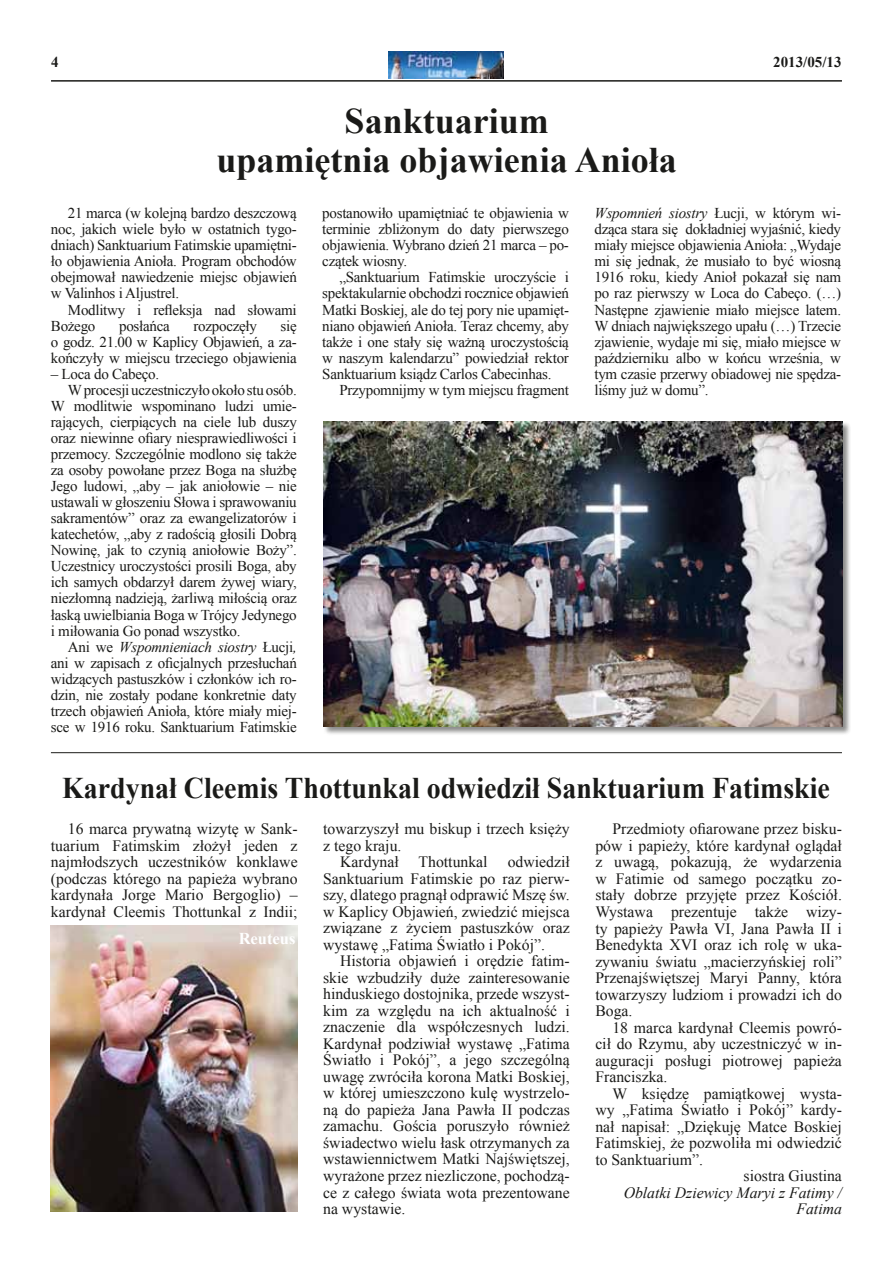
<style>
.page{position:relative;width:893px;height:1263px;background:#fff}
.page>*{position:absolute;margin:0;border:0;box-sizing:border-box;transform-origin:0 0}
.t1{font:700 36px/39px "Times New Roman";color:#1a1a18;text-align:center}
.t2{font:700 30px "Times New Roman";color:#1a1a18;scale:.93 1}
.t3{font:700 16.5px "Times New Roman";color:#fff}
.t4{font:15.75px/16.5px "Times New Roman";color:#1a1a18;text-align:justify}
.t5{font:italic 15.75px/16.5px "Times New Roman";color:#1a1a18;text-align:right}
.t6{font:15px/16px "Times New Roman";letter-spacing:-.015em;color:#1a1a18;text-align:justify}
.t7{font:italic 15px "Times New Roman";letter-spacing:-.015em;color:#1a1a18}
.t8{font:700 15px "Times New Roman";color:#1a1a18}
.s1{font-style:italic}
.s2{font-style:normal}
</style>
<div class="page">
<img style="left:389px;top:51px;width:115px;height:28px">
<hr style="left:51px;top:80px;width:791px;height:2px;background:#1a1a18">
<div style="left:323px;top:421px;width:528px;height:314px;background:#1a1a18;opacity:.5"></div>
<img style="left:323px;top:421px;width:519px;height:306px">
<img style="left:50px;top:925px;width:248px;height:287px">
<hr style="left:51px;top:752px;width:791px;height:1px;background:#1a1a18">
<p class="t8" style="left:51px;top:51px;width:9px">4</p>
<p class="t8" style="left:773px;top:51px;width:70px">2013/05/13</p>
<h1 class="t1" style="left:217px;top:101px;width:462px">Sanktuarium<br>upamiętnia objawienia Anioła</h1>
<p class="t6" style="left:51px;top:205px;width:247px;text-indent:17px">21 marca (w kolejną bardzo deszczową noc, jakich wiele było w ostatnich tygo&shy;dniach) Sanktuarium Fatimskie upamiętni&shy;ło objawienia Anioła. Program obchodów obejmował nawiedzenie miejsc objawień w Valinhos i Aljustrel.</p>
<p class="t6" style="left:51px;top:301px;width:247px;text-indent:17px">Modlitwy i refleksja nad słowami<br>Bożego</p>
<p class="t6" style="left:322px;top:205px;width:248px">postanowiło upamiętniać te objawienia w terminie zbliżonym do daty pierwszego objawienia. Wybrano dzień 21 marca – po&shy;czątek wiosny.</p>
<p class="t6" style="left:322px;top:269px;width:248px;text-indent:17px">„Sanktuarium Fatimskie uroczyście i spektakularnie obchodzi rocznice objawień Matki Boskiej, ale do tej pory nie upamięt&shy;niano objawień Anioła. Teraz chcemy, aby także i one stały się ważną uroczystością w naszym kalendarzu” powiedział rektor Sanktuarium ksiądz Carlos Cabecinhas.</p>
<p class="t6" style="left:339px;top:381px;width:231px">Przypomnijmy w tym miejscu fragment</p>
<p class="t6" style="left:594px;top:205px;width:248px"><span class="s1">Wspomnień siostry</span> Łucji, w którym wi&shy;dząca stara się dokładniej wyjaśnić, kiedy miały miejsce objawienia Anioła: „Wydaje mi się jednak, że musiało to być wiosną 1916 roku, kiedy Anioł pokazał się nam po raz pierwszy w Loca do Cabeço. (…)<br>Następne zjawienie miało miejsce latem.<br>W dniach największego upału (…) Trzecie zjawienie, wydaje mi się, miało miejsce w październiku albo w końcu września, w tym czasie przerwy obiadowej nie spędza&shy;liśmy już w domu”.</p>
<p class="t6" style="left:51px;top:317px;width:247px;text-indent:230px">się o godz. 21.00 w Kaplicy Objawień, a za&shy;kończyły w miejscu trzeciego objawienia</p>
<p class="t6" style="left:51px;top:365px;width:110px">– Loca do Cabeço.</p>
<p class="t6" style="left:68px;top:381px;width:230px">W procesji uczestniczyło około stu osób.</p>
<p class="t6" style="left:51px;top:398px;width:247px">W modlitwie wspominano ludzi umie-</p>
<p class="t6" style="left:51px;top:414px;width:247px">rających, cierpiących na ciele lub duszy</p>
<p class="t6" style="left:51px;top:430px;width:247px">oraz niewinne ofiary niesprawiedliwości i</p>
<p class="t6" style="left:51px;top:446px;width:247px">przemocy. Szczególnie modlono się także</p>
<p class="t6" style="left:51px;top:462px;width:247px">za osoby powołane przez Boga na służbę</p>
<p class="t6" style="left:51px;top:478px;width:247px">Jego ludowi, „aby – jak aniołowie – nie</p>
<p class="t6" style="left:51px;top:494px;width:247px">ustawali w głoszeniu Słowa i sprawowaniu</p>
<p class="t6" style="left:51px;top:510px;width:247px">sakramentów” oraz za ewangelizatorów i</p>
<p class="t6" style="left:51px;top:526px;width:247px">katechetów, „aby z radością głosili Dobrą</p>
<p class="t6" style="left:51px;top:542px;width:247px">Nowinę, jak to czynią aniołowie Boży”.</p>
<p class="t6" style="left:51px;top:558px;width:247px">Uczestnicy uroczystości prosili Boga, aby</p>
<p class="t6" style="left:51px;top:574px;width:247px">ich samych obdarzył darem żywej wiary,</p>
<p class="t6" style="left:51px;top:590px;width:247px">niezłomną nadzieją, żarliwą miłością oraz</p>
<p class="t6" style="left:51px;top:606px;width:247px">łaską uwielbiania Boga w Trójcy Jedynego</p>
<p class="t6" style="left:51px;top:622px;width:191px">i miłowania Go ponad wszystko.</p>
<p class="t7" style="left:68px;top:636px;width:230px"><span class="s2">Ani we</span> Wspomnieniach siostry <span class="s2">Łucji</span>,</p>
<p class="t6" style="left:51px;top:654px;width:247px">ani w zapisach z oficjalnych przesłuchań</p>
<p class="t6" style="left:51px;top:670px;width:247px">widzących pastuszków i członków ich ro-</p>
<p class="t6" style="left:51px;top:686px;width:247px">dzin, nie zostały podane konkretnie daty</p>
<p class="t6" style="left:51px;top:702px;width:247px">trzech objawień Anioła, które miały miej-</p>
<p class="t6" style="left:51px;top:719px;width:247px">sce w 1916 roku. Sanktuarium Fatimskie</p>
<p class="t6" style="left:119px;top:317px;width:52px">posłańca</p>
<p class="t6" style="left:193px;top:317px;width:65px">rozpoczęły</p>
<h2 class="t2" style="left:62px;top:767px;width:827px">Kardynał Cleemis Thottunkal odwiedził Sanktuarium Fatimskie</h2>
<p class="t4" style="left:51px;top:820px;width:248px;text-indent:17px">16 marca prywatną wizytę w Sank&shy;tuarium Fatimskim złożył jeden z najmłodszych uczestników konklawe (podczas którego na papieża wybrano kardynała Jorge Mario Bergoglio) – kardynał Cleemis Thottunkal z Indii;</p>
<p class="t4" style="left:323px;top:820px;width:248px">towarzyszył mu biskup i trzech księży</p>
<p class="t4" style="left:595px;top:821px;width:248px;text-indent:17px">Przedmioty ofiarowane przez bisku&shy;pów i papieży, które kardynał oglądał z uwagą, pokazują, że wydarzenia w Fatimie od samego początku zo&shy;stały dobrze przyjęte przez Kościół.<br>Wystawa prezentuje także wizy&shy;ty papieży Pawła VI, Jana Pawła II i Benedykta XVI oraz ich rolę w uka&shy;zywaniu światu „macierzyńskiej roli” Przenajświętszej Maryi Panny, która towarzyszy ludziom i prowadzi ich do Boga.</p>
<p class="t4" style="left:595px;top:1019px;width:248px;text-indent:17px">18 marca kardynał Cleemis powró&shy;cił do Rzymu, aby uczestniczyć w in&shy;auguracji posługi piotrowej papieża Franciszka.</p>
<p class="t4" style="left:612px;top:1085px;width:231px">W księdze pamiątkowej wysta-</p>
<p class="t4" style="left:595px;top:1101px;width:248px">wy „Fatima Światło i Pokój” kardy-</p>
<p class="t4" style="left:595px;top:1118px;width:248px">nał napisał: „Dziękuję Matce Boskiej</p>
<p class="t4" style="left:595px;top:1134px;width:248px">Fatimskiej, że pozwoliła mi odwiedzić</p>
<p class="t4" style="left:595px;top:1151px;width:109px">to Sanktuarium”.</p>
<p class="t4" style="left:743px;top:1167px;width:100px">siostra Giustina</p>
<p class="t5" style="left:624px;top:1184px;width:220px">Oblatki Dziewicy Maryi z Fatimy /<br>Fatima</p>
<p class="t4" style="left:323px;top:837px;width:80px">z tego kraju.</p>
<p class="t4" style="left:340px;top:853px;width:60px">Kardynał</p>
<p class="t4" style="left:419px;top:853px;width:71px">Thottunkal</p>
<p class="t4" style="left:323px;top:853px;width:248px;text-indent:185px">odwiedził Sanktuarium Fatimskie po raz pierw&shy;szy, dlatego pragnął odprawić Mszę św. w Kaplicy Objawień, zwiedzić miejsca związane z życiem pastuszków oraz wystawę „Fatima Światło i Pokój”.</p>
<p class="t4" style="left:323px;top:952px;width:248px;text-indent:17px">Historia objawień i orędzie fatim&shy;skie wzbudziły duże zainteresowanie hinduskiego dostojnika, przede wszyst&shy;kim za względu na ich aktualność i znaczenie dla współczesnych ludzi.<br>Kardynał podziwiał wystawę „Fatima Światło i Pokój”, a jego szczególną uwagę zwróciła korona Matki Boskiej, w której umieszczono kulę wystrzelo&shy;ną do papieża Jana Pawła II podczas zamachu. Gościa poruszyło również świadectwo wielu łask otrzymanych za wstawiennictwem Matki Najświętszej, wyrażone przez niezliczone, pochodzą&shy;ce z całego świata wota prezentowane na wystawie.</p>
<p class="t3" style="left:239px;top:926px;width:58px">Reuteus</p>
</div>
